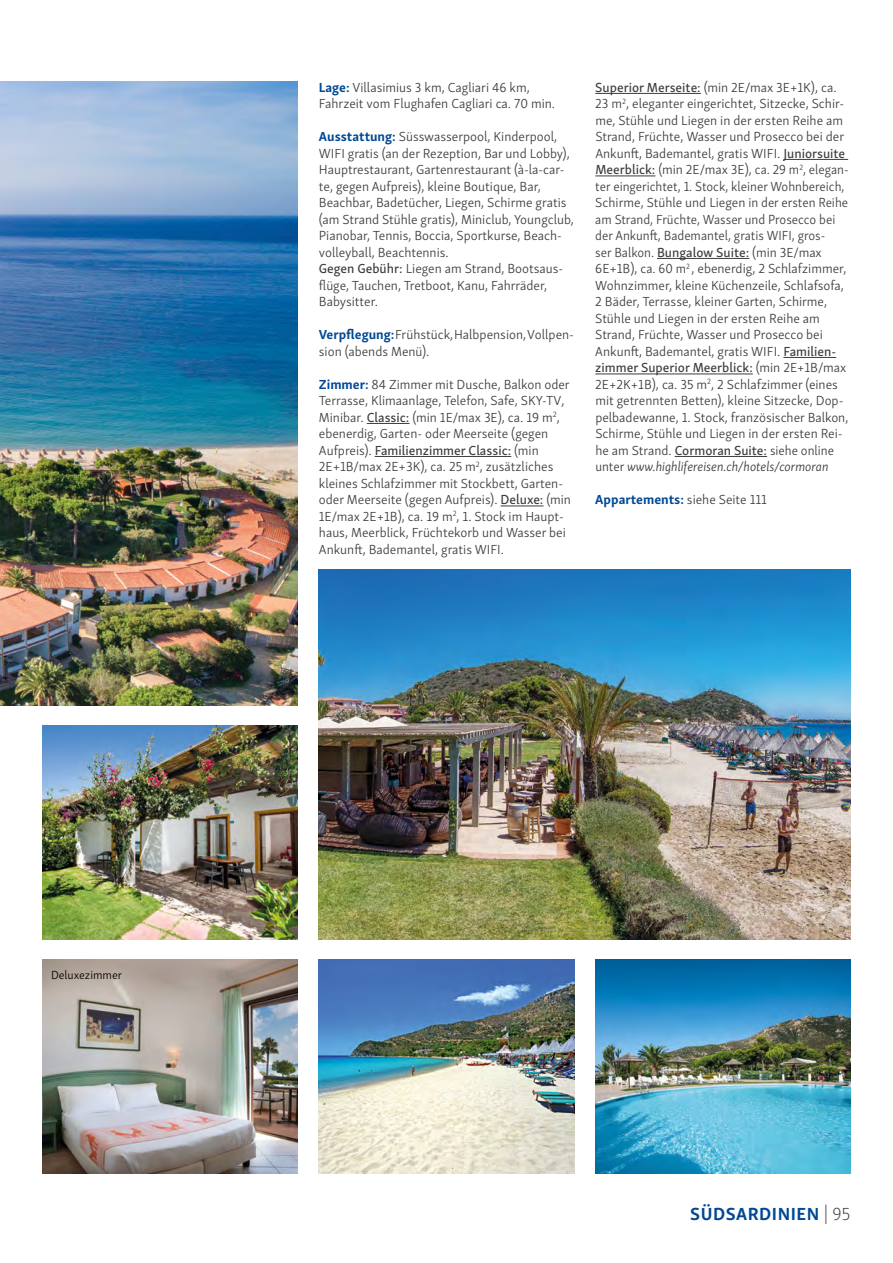
<style>
.page{position:relative;width:893px;height:1263px;background:#fff}
.page>*{position:absolute;margin:0;border:0;box-sizing:border-box;transform-origin:0 0}
.t1{font:700 18px "Skolar Sans";letter-spacing:.03em;color:#004996}
.t2{font:300 13.5px/16.5px "Skolar Sans Latn";color:#3c3c3b}
.t3{font:700 13.5px "Skolar Sans";color:#004996}
.t4{font:300 12px "Skolar Sans Latn";color:#000}
.s1{font-family:"Skolar Sans";font-weight:700;color:#004996}
.s2{font-family:"Skolar Sans Latn Me";font-weight:400}
.s3{font-style:italic}
.s4{font-family:"Skolar Sans Latn";font-weight:300;color:#3c3c3b}
.s5{font-family:"Skolar Sans Latn El";font-weight:400;color:#3c3c3b}
</style>
<div class="page">
<img style="left:0;top:81px;width:298px;height:624px">
<hr style="left:367px;top:423px;width:42px;height:1px;background:#3c3c3b">
<hr style="left:375px;top:456px;width:136px;height:1px;background:#3c3c3b">
<hr style="left:501px;top:506px;width:42px;height:1px;background:#3c3c3b">
<hr style="left:595px;top:93px;width:106px;height:1px;background:#3c3c3b">
<hr style="left:783px;top:159px;width:65px;height:1px;background:#3c3c3b">
<hr style="left:595px;top:176px;width:60px;height:1px;background:#3c3c3b">
<hr style="left:657px;top:258px;width:92px;height:1px;background:#3c3c3b">
<hr style="left:783px;top:357px;width:53px;height:1px;background:#3c3c3b">
<hr style="left:595px;top:374px;width:158px;height:1px;background:#3c3c3b">
<hr style="left:675px;top:456px;width:92px;height:1px;background:#3c3c3b">
<img style="left:319px;top:569px;width:531px;height:371px">
<img style="left:43px;top:725px;width:255px;height:215px">
<img style="left:43px;top:959px;width:255px;height:214px">
<img style="left:319px;top:959px;width:255px;height:214px">
<img style="left:595px;top:959px;width:255px;height:214px">
<p class="t4" style="left:51px;top:966px;width:73px">Deluxezimmer</p>
<p class="t2" style="left:319px;top:78px;width:212px"><span class="s1">Lage:</span> Villasimius 3 km, Cagliari 46 km,</p>
<p class="t2" style="left:319px;top:94px;width:238px">Fahrzeit vom Flughafen Cagliari ca. 70 min.</p>
<p class="t2" style="left:319px;top:127px;width:257px"><span class="s1">Ausstattung:</span> Süsswasserpool, Kinderpool, WIFI gratis (an der Rezeption, Bar und Lobby), Hauptrestaurant, Gartenrestaurant (à-la-car&shy;te, gegen Aufpreis), kleine Boutique, Bar, Beachbar, Badetücher, Liegen, Schirme gratis (am Strand Stühle gratis), Miniclub, Youngclub, Pianobar, Tennis, Boccia, Sportkurse, Beach&shy;volleyball, Beachtennis.</p>
<p class="t2" style="left:319px;top:259px;width:246px"><span class="s2">Gegen Gebühr:</span> Liegen am Strand, Bootsaus&shy;flüge, Tauchen, Tretboot, Kanu, Fahrräder,<br>Babysitter.</p>
<p class="t2" style="left:319px;top:325px;width:257px"><span class="s1">Verpflegung:</span> Frühstück, Halbpension, Vollpen&shy;sion (abends Menü).</p>
<p class="t2" style="left:319px;top:375px;width:254px"><span class="s1">Zimmer:</span> 84 Zimmer mit Dusche, Balkon oder Terrasse, Klimaanlage, Telefon, Safe, SKY-TV, Minibar. <span class="s2">Classic:</span> (min 1E/max 3E), ca. 19 m<sup>2</sup>, ebenerdig, Garten- oder Meerseite (gegen Aufpreis). <span class="s2">Familienzimmer Classic:</span> (min 2E+1B/max 2E+3K), ca. 25 m<sup>2</sup>, zusätzliches kleines Schlafzimmer mit Stockbett, Garten&shy;oder Meerseite (gegen Aufpreis). <span class="s2">Deluxe:</span> (min 1E/max 2E+1B), ca. 19 m<sup>2</sup>, 1. Stock im Haupt&shy;haus, Meerblick, Früchtekorb und Wasser bei Ankunft, Bademantel, gratis WIFI.</p>
<p class="t2" style="left:595px;top:78px;width:255px"><span class="s2">Superior Merseite:</span> (min 2E/max 3E+1K), ca.<br>23 m<sup>2</sup>, eleganter eingerichtet, Sitzecke, Schir&shy;me, Stühle und Liegen in der ersten Reihe am Strand, Früchte, Wasser und Prosecco bei der Ankunft, Bademantel, gratis WIFI. <span class="s2">Juniorsuite Meerblick:</span> (min 2E/max 3E), ca. 29 m<sup>2</sup>, elegan&shy;ter eingerichtet, 1. Stock, kleiner Wohnbereich, Schirme, Stühle und Liegen in der ersten Reihe am Strand, Früchte, Wasser und Prosecco bei der Ankunft, Bademantel, gratis WIFI, gros-<br>ser Balkon. <span class="s2">Bungalow Suite:</span> (min 3E/max 6E+1B), ca. 60 m<sup>2</sup> , ebenerdig, 2 Schlafzimmer, Wohnzimmer, kleine Küchenzeile, Schlafsofa, 2 Bäder, Terrasse, kleiner Garten, Schirme, Stühle und Liegen in der ersten Reihe am Strand, Früchte, Wasser und Prosecco bei Ankunft, Bademantel, gratis WIFI. <span class="s2">Familien&shy;zimmer Superior Meerblick:</span> (min 2E+1B/max 2E+2K+1B), ca. 35 m<sup>2</sup>, 2 Schlafzimmer (eines mit getrennten Betten), kleine Sitzecke, Dop&shy;pelbadewanne, 1. Stock, französischer Balkon, Schirme, Stühle und Liegen in der ersten Rei&shy;he am Strand. <span class="s2">Cormoran Suite:</span> siehe online unter <span class="s3">www.highlifereisen.ch/hotels/cormoran</span></p>
<p class="t3" style="left:595px;top:489px;width:173px">Appartements: <span class="s4">siehe Seite 111</span></p>
<h1 class="t1" style="left:690px;top:1200px;width:162px">SÜDSARDINIEN <span class="s5">| 95</span></h1>
</div>
